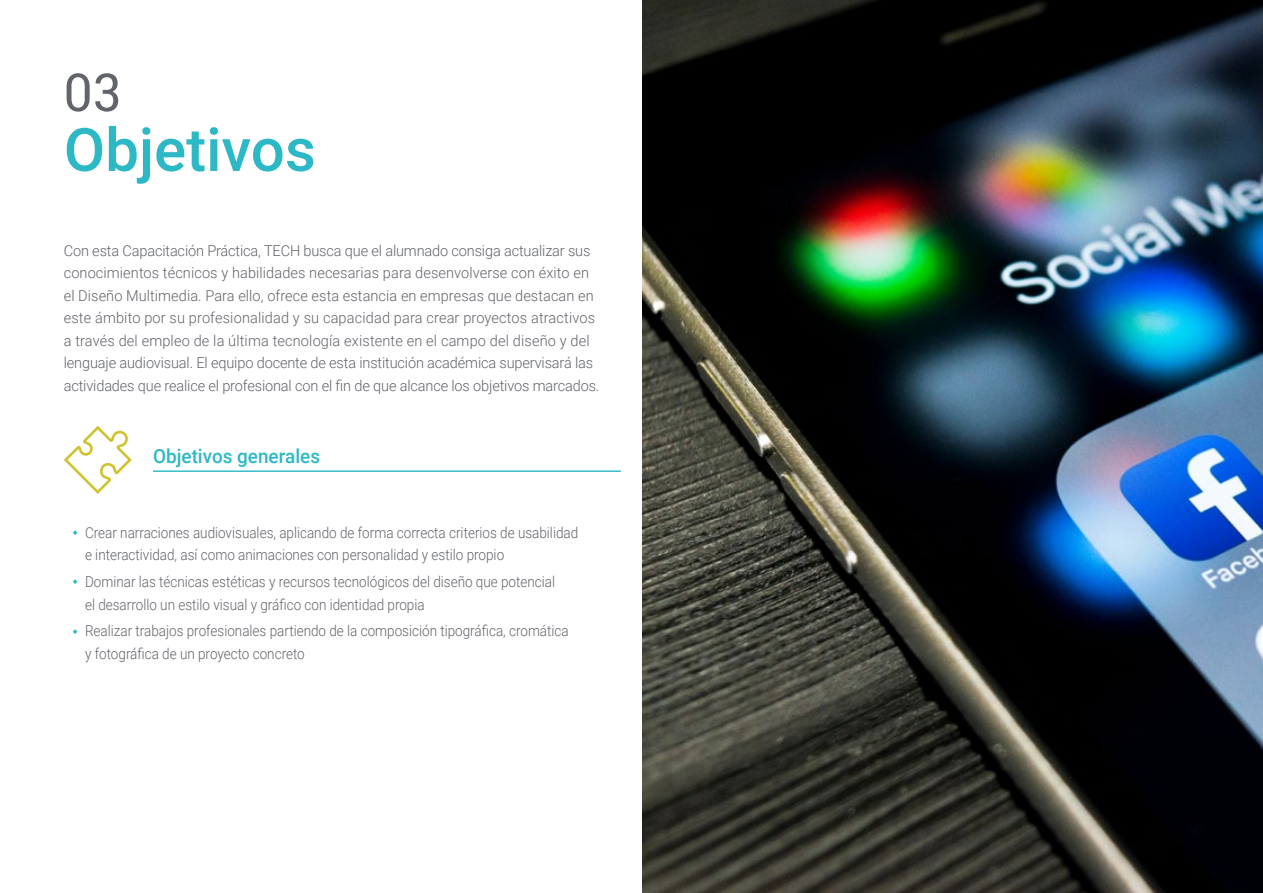
<style>
.page{position:relative;width:1263px;height:893px;background:#fff}
.page>*{position:absolute;margin:0;border:0;box-sizing:border-box;transform-origin:0 0}
.t1{font:500 60px "Roboto";color:#2db8c5}
.t2{font:52.5px "Roboto";color:#61646a}
.t3{font:500 19.5px "Roboto";color:#2db8c5}
.t4{font:300 15px/22.5px "Roboto";color:#61646a}
.t5{font:300 15px/22.5px "Roboto";color:#61646a;scale:.9 1}
</style>
<div class="page">
<hr style="left:153px;top:471px;width:468px;height:1px;background:#2db8c5">
<svg style="left:64px;top:426px;width:68px;height:68px"></svg>
<img style="left:642px;top:0;width:621px;height:893px">
<h2 class="t2" style="left:64px;top:56px;width:59px">03</h2>
<h1 class="t1" style="left:64px;top:108px;width:254px">Objetivos</h1>
<p class="t4" style="left:64px;top:239px;width:537px">Con esta Capacitación Práctica, TECH busca que el alumnado consiga actualizar sus conocimientos técnicos y habilidades necesarias para desenvolverse con éxito en el Diseño Multimedia. Para ello, ofrece esta estancia en empresas que destacan en este ámbito por su profesionalidad y su capacidad para crear proyectos atractivos a través del empleo de la última tecnología existente en el campo del diseño y del lenguaje audiovisual. El equipo docente de esta institución académica supervisará las actividades que realice el profesional con el fin de que alcance los objetivos marcados.</p>
<h3 class="t3" style="left:153px;top:442px;width:169px">Objetivos generales</h3>
<p class="t5" style="left:85px;top:521px;width:549px">Crear narraciones audiovisuales, aplicando de forma correcta criterios de usabilidad e interactividad, así como animaciones con personalidad y estilo propio</p>
<p class="t5" style="left:85px;top:570px;width:524px">Dominar las técnicas estéticas y recursos tecnológicos del diseño que potencial el desarrollo un estilo visual y gráfico con identidad propia</p>
<p class="t5" style="left:85px;top:619px;width:539px">Realizar trabajos profesionales partiendo de la composición tipográfica, cromática y fotográfica de un proyecto concreto</p>
</div>
